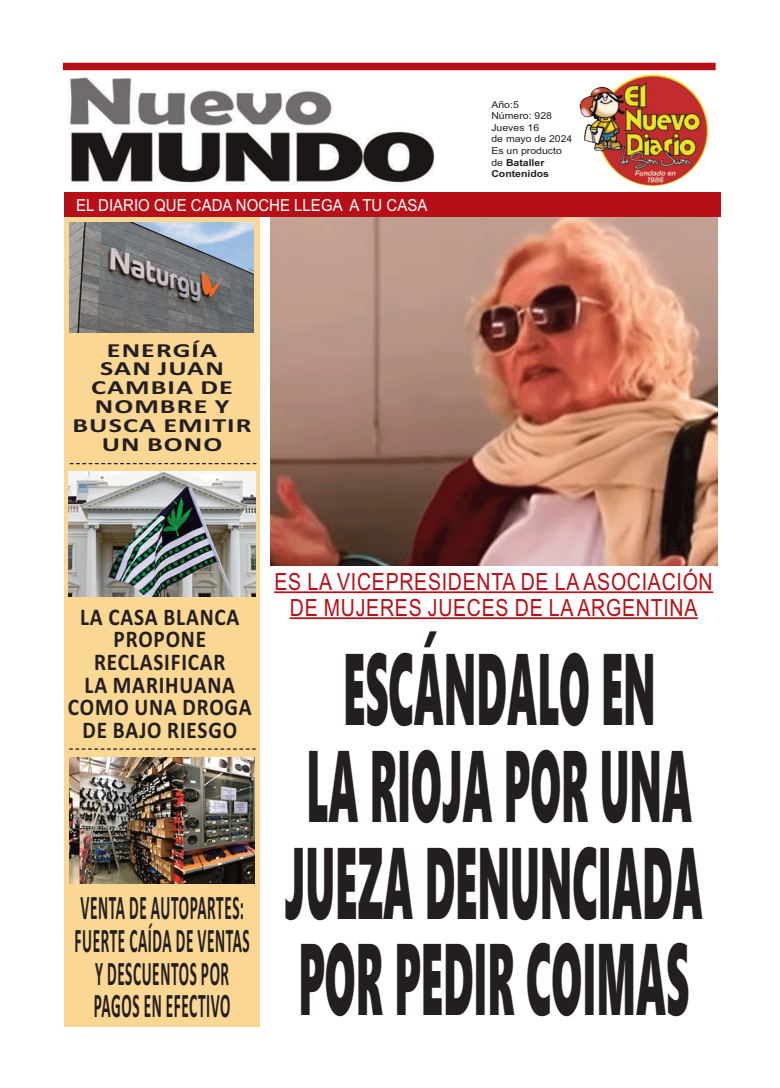
<style>
.page{position:relative;width:780px;height:1088px;background:#fff}
.page>*{position:absolute;margin:0;border:0;box-sizing:border-box;transform-origin:0 0}
.t1{font:49.62px/96.8px "Segoe UI Black";color:#231f20;text-align:center;scale:.4 1}
.t2{font:700 16.88px/32.6px "Calibri";letter-spacing:.08em;color:#231f20;text-align:center;scale:.44 1}
.t3{font:700 11.75px/22.6px "Calibri";letter-spacing:.08em;color:#231f20;text-align:center;scale:.89 1}
.t4{font:11.62px "Arial";letter-spacing:.07em;color:#b70f17;scale:.83 1}
.t5{font:700 9.75px/18.9px "Calibri";letter-spacing:.08em;color:#231f20;text-align:center;scale:1.4 1}
.t6{font:8.12px "Arial";color:#fff;scale:.9 1}
.t7{font:4.75px "Arial";color:#231f20;scale:1.09 1}
.t8{font:700 4.75px "Arial";color:#231f20;scale:1.09 1}
.s1{font-weight:400}
</style>
<div class="page">
<img style="left:271px;top:217px;width:446px;height:349px">
<img style="left:69px;top:77px;width:366px;height:109px">
<div style="left:63px;top:63px;width:652px;height:7px;background:#b70f17"></div>
<div style="left:64px;top:206px;width:196px;height:821px;background:#fad793"></div>
<div style="left:64px;top:192px;width:656px;height:24px;background:#b70f17"></div>
<img style="left:579px;top:74px;width:129px;height:112px">
<img style="left:70px;top:222px;width:184px;height:111px">
<hr style="left:274px;top:591px;width:439px;height:2px;background:#b70f17">
<hr style="left:289px;top:617px;width:408px;height:2px;background:#b70f17">
<img style="left:68px;top:471px;width:188px;height:126px">
<img style="left:70px;top:758px;width:184px;height:125px">
<svg style="left:70px;top:463px;width:186px;height:1px"></svg>
<svg style="left:69px;top:748px;width:187px;height:2px"></svg>
<p class="t6" style="left:76px;top:203px;width:392px">EL DIARIO QUE CADA NOCHE LLEGA A TU CASA</p>
<p class="t5" style="left:72px;top:344px;width:129px">ENERGÍA<br>SAN JUAN<br>CAMBIA DE<br>NOMBRE Y<br>BUSCA EMITIR<br>UN BONO</p>
<p class="t7" style="left:491px;top:103px;width:27px">Año:5</p>
<p class="t7" style="left:491px;top:115px;width:57px">Número: 928</p>
<p class="t7" style="left:491px;top:126px;width:45px">Jueves 16</p>
<p class="t7" style="left:491px;top:138px;width:76px">de mayo de 2024</p>
<p class="t7" style="left:491px;top:150px;width:66px">Es un producto</p>
<p class="t8" style="left:491px;top:161px;width:50px"><span class="s1">de</span> Bataller</p>
<p class="t8" style="left:491px;top:173px;width:54px">Contenidos</p>
<p class="t3" style="left:68px;top:609px;width:208px">LA CASA BLANCA<br>PROPONE<br>RECLASIFICAR<br>LA MARIHUANA<br>COMO UNA DROGA<br>DE BAJO RIESGO</p>
<h2 class="t2" style="left:74px;top:897px;width:400px">VENTA DE AUTOPARTES:<br>FUERTE CAÍDA DE VENTAS<br>Y DESCUENTOS POR<br>PAGOS EN EFECTIVO</h2>
<p class="t4" style="left:274px;top:579px;width:529px">ES LA VICEPRESIDENTA DE LA ASOCIACIÓN</p>
<p class="t4" style="left:290px;top:605px;width:492px">DE MUJERES JUECES DE LA ARGENTINA</p>
<h1 class="t1" style="left:285px;top:659px;width:1046px">ESCÁNDALO EN<br>LA RIOJA POR UNA<br>JUEZA DENUNCIADA<br>POR PEDIR COIMAS</h1>
</div>
